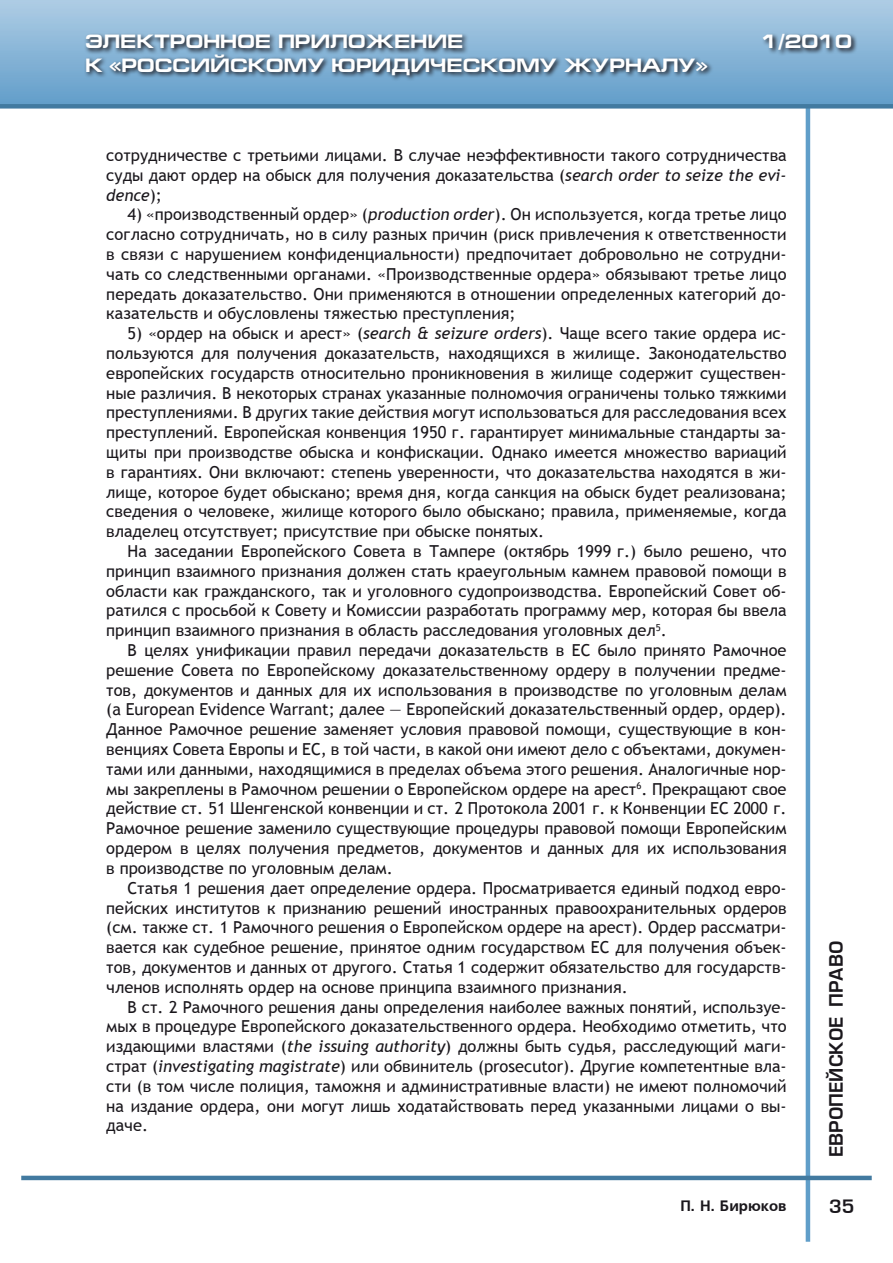
<style>
.page{position:relative;width:893px;height:1263px;background:#fff}
.page>*{position:absolute;margin:0;border:0;box-sizing:border-box;transform-origin:0 0}
.t1{font:700 19.5px "Europe Ext";color:#fff}
.t2{font:18px "Europe Demi Normal";color:#1a171c}
.t3{font:16.5px/19.8px "Trebuchet MS";color:#1a171c;text-align:justify}
.t4{font:15px "Free Set Bold Cyrillic";color:#1a171c}
.s1{font-style:italic}
</style>
<div class="page">
<hr style="left:806px;top:91px;width:4px;height:1151px;background:#609ec9">
<hr style="left:21px;top:1176px;width:851px;height:4px;background:#427aa0">
<div style="left:0;top:0;width:893px;height:106px;background:linear-gradient(to bottom,#afcde5,#629ec9)"></div>
<div style="left:0;top:104px;width:893px;height:5px;background:#427aa0"></div>
<svg style="left:83px;top:31px;width:810px;height:121px"></svg>
<p class="t1" style="left:85px;top:31px;width:380px">ЭЛЕКТРОННОЕ ПРИЛОЖЕНИЕ</p>
<p class="t1" style="left:761px;top:31px;width:92px">1/2010</p>
<p class="t1" style="left:85px;top:54px;width:624px">К «РОССИЙСКОМУ ЮРИДИЧЕСКОМУ ЖУРНАЛУ»</p>
<p class="t3" style="left:106px;top:145px;width:682px">сотрудничестве с третьими лицами. В случае неэффективности такого сотрудничества суды дают ордер на обыск для получения доказательства (<span class="s1">search order to seize the evi&shy;dence</span>);</p>
<p class="t3" style="left:106px;top:205px;width:682px;text-indent:21px">4) «производственный ордер» (<span class="s1">production order</span>). Он используется, когда третье лицо согласно сотрудничать, но в силу разных причин (риск привлечения к ответственности в связи с нарушением конфиденциальности) предпочитает добровольно не сотрудни&shy;чать со следственными органами. «Производственные ордера» обязывают третье лицо передать доказательство. Они применяются в отношении определенных категорий до&shy;казательств и обусловлены тяжестью преступления;</p>
<p class="t3" style="left:106px;top:324px;width:682px;text-indent:21px">5) «ордер на обыск и арест» (<span class="s1">search &amp; seizure orders</span>). Чаще всего такие ордера ис&shy;пользуются для получения доказательств, находящихся в жилище. Законодательство европейских государств относительно проникновения в жилище содержит существен&shy;ные различия. В некоторых странах указанные полномочия ограничены только тяжкими преступлениями. В других такие действия могут использоваться для расследования всех преступлений. Европейская конвенция 1950 г. гарантирует минимальные стандарты за&shy;щиты при производстве обыска и конфискации. Однако имеется множество вариаций в гарантиях. Они включают: степень уверенности, что доказательства находятся в жи&shy;лище, которое будет обыскано; время дня, когда санкция на обыск будет реализована; сведения о человеке, жилище которого было обыскано; правила, применяемые, когда владелец отсутствует; присутствие при обыске понятых.</p>
<p class="t3" style="left:106px;top:541px;width:682px;text-indent:21px">На заседании Европейского Совета в Тампере (октябрь 1999 г.) было решено, что принцип взаимного признания должен стать краеугольным камнем правовой помощи в области как гражданского, так и уголовного судопроизводства. Европейский Совет об&shy;ратился с просьбой к Совету и Комиссии разработать программу мер, которая бы ввела принцип взаимного признания в область расследования уголовных дел<sup>5</sup>.</p>
<p class="t3" style="left:106px;top:640px;width:682px;text-indent:21px">В целях унификации правил передачи доказательств в ЕС было принято Рамочное решение Совета по Европейскому доказательственному ордеру в получении предме&shy;тов, документов и данных для их использования в производстве по уголовным делам (a European Evidence Warrant; далее ― Европейский доказательственный ордер, ордер).<br>Данное Рамочное решение заменяет условия правовой помощи, существующие в кон&shy;венциях Совета Европы и ЕС, в той части, в какой они имеют дело с объектами, докумен&shy;тами или данными, находящимися в пределах объема этого решения. Аналогичные нор&shy;мы закреплены в Рамочном решении о Европейском ордере на арест<sup>6</sup>. Прекращают свое действие ст. 51 Шенгенской конвенции и ст. 2 Протокола 2001 г. к Конвенции ЕС 2000 г.<br>Рамочное решение заменило существующие процедуры правовой помощи Европейским ордером в целях получения предметов, документов и данных для их использования в производстве по уголовным делам.</p>
<p class="t3" style="left:106px;top:878px;width:682px;text-indent:21px">Статья 1 решения дает определение ордера. Просматривается единый подход евро&shy;пейских институтов к признанию решений иностранных правоохранительных ордеров (см. также ст. 1 Рамочного решения о Европейском ордере на арест). Ордер рассматри&shy;вается как судебное решение, принятое одним государством ЕС для получения объек&shy;тов, документов и данных от другого. Статья 1 содержит обязательство для государств&shy;членов исполнять ордер на основе принципа взаимного признания.</p>
<p class="t3" style="left:106px;top:997px;width:682px;text-indent:21px">В ст. 2 Рамочного решения даны определения наиболее важных понятий, используе&shy;мых в процедуре Европейского доказательственного ордера. Необходимо отметить, что издающими властями (<span class="s1">the issuing authority</span>) должны быть судья, расследующий маги&shy;страт (<span class="s1">investigating magistrate</span>) или обвинитель (prosecutor). Другие компетентные вла&shy;сти (в том числе полиция, таможня и административные власти) не имеют полномочий на издание ордера, они могут лишь ходатайствовать перед указанными лицами о вы&shy;даче.</p>
<p class="t4" style="left:680px;top:1197px;width:108px">П. Н. Бирюков</p>
<p class="t2" style="left:826px;top:1157px;width:217px;rotate:-90deg">европейское право</p>
<p class="t2" style="left:829px;top:1196px;width:27px">35</p>
</div>
